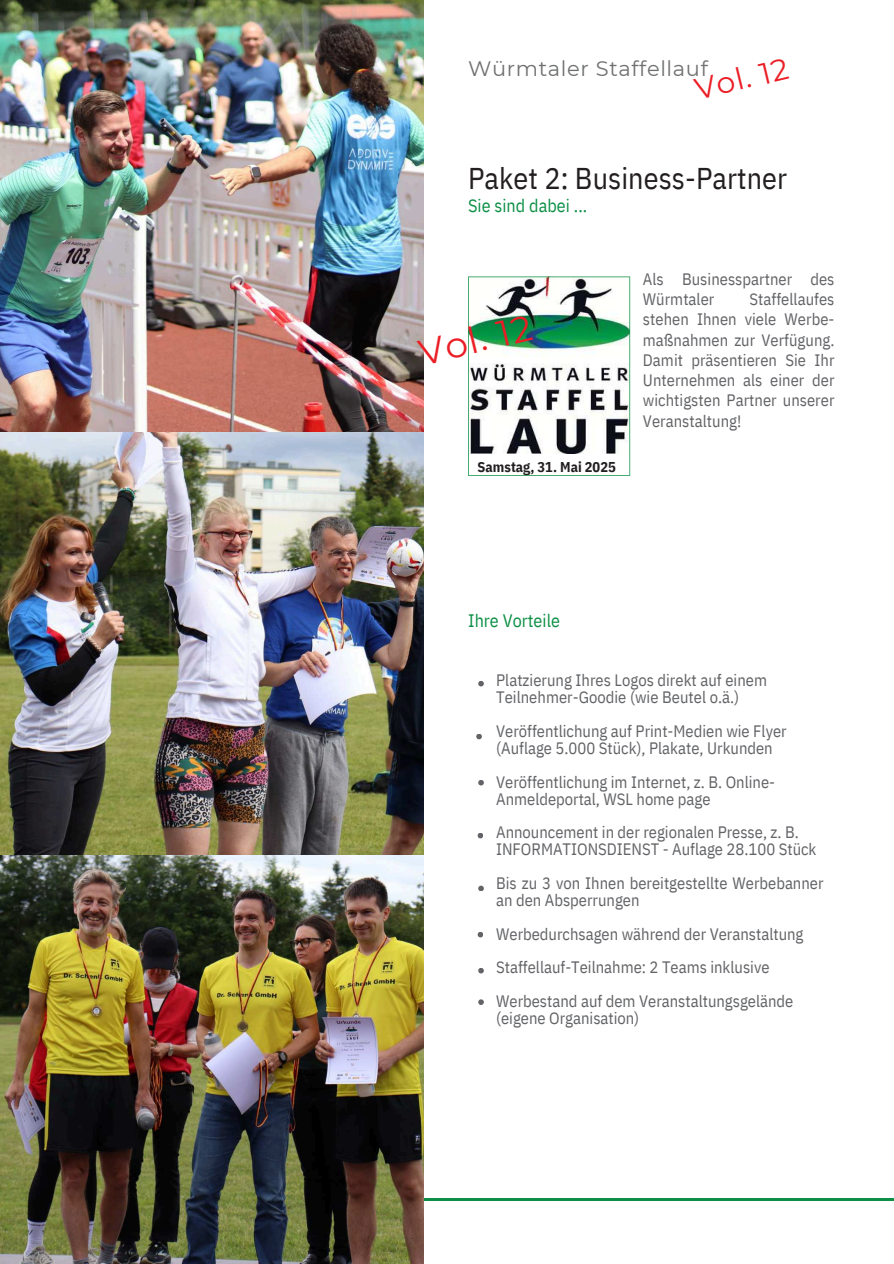
<style>
.page{position:relative;width:894px;height:1264px;background:#fff}
.page>*{position:absolute;margin:0;border:0;box-sizing:border-box;transform-origin:0 0}
.t1{font:36.15px "Montserrat";color:#eb1d25}
.t2{font:30px "IBM Plex Sans Cond";color:#231f20}
.t3{font:30px "Montserrat";color:#eb1d25}
.t4{font:21px "Montserrat";letter-spacing:.03em;color:#6f7071}
.t5{font:18px "IBM Plex Sans Cond";color:#0d9046}
.t6{font:16.5px/20.2px "IBM Plex Sans Cond";color:#626366}
.t7{font:700 14.25px "IBM Plex Sans Cond";color:#231f20}
</style>
<div class="page">
<hr style="left:0;top:1198px;width:893px;height:2px;background:#0d9046">
<svg style="left:468px;top:276px;width:162px;height:200px"></svg>
<svg style="left:478px;top:681px;width:5px;height:5px"></svg>
<svg style="left:476px;top:734px;width:5px;height:5px"></svg>
<svg style="left:478px;top:780px;width:5px;height:5px"></svg>
<svg style="left:477px;top:833px;width:6px;height:5px"></svg>
<svg style="left:478px;top:885px;width:5px;height:6px"></svg>
<svg style="left:477px;top:932px;width:6px;height:5px"></svg>
<svg style="left:478px;top:968px;width:5px;height:5px"></svg>
<svg style="left:478px;top:999px;width:5px;height:5px"></svg>
<img style="left:0;top:0;width:423px;height:842px">
<img style="left:0;top:842px;width:423px;height:421px">
<h2 class="t3" style="left:690px;top:69px;width:97px;rotate:-13deg">Vol. 12</h2>
<p class="t4" style="left:468px;top:54px;width:241px">Würmtaler Staffellauf</p>
<h2 class="t2" style="left:468px;top:155px;width:320px">Paket 2: Business-Partner</h2>
<p class="t5" style="left:468px;top:191px;width:121px">Sie sind dabei ...</p>
<h1 class="t1" style="left:414px;top:328px;width:116px;rotate:-13deg">Vol. 12</h1>
<p class="t7" style="left:477px;top:455px;width:139px">Samstag, 31. Mai 2025</p>
<p class="t6" style="left:642px;top:267px;width:193px">Als Businesspartner des<br>Würmtaler</p>
<p class="t6" style="left:642px;top:288px;width:193px;text-align:justify;text-indent:106px">Staffellaufes stehen Ihnen viele Werbe&shy;maßnahmen zur Verfügung.<br>Damit präsentieren Sie Ihr Unternehmen als einer der wichtigsten Partner unserer Veranstaltung!</p>
<p class="t5" style="left:468px;top:607px;width:93px">Ihre Vorteile</p>
<p class="t6" style="left:496px;top:670px;width:272px;line-height:16.8px">Platzierung Ihres Logos direkt auf einem<br>Teilnehmer-Goodie (wie Beutel o.ä.)</p>
<p class="t6" style="left:496px;top:721px;width:292px;line-height:16.8px">Veröffentlichung auf Print-Medien wie Flyer (Auflage 5.000 Stück), Plakate, Urkunden</p>
<p class="t6" style="left:496px;top:772px;width:280px;line-height:16.8px">Veröffentlichung im Internet, z. B. Online-<br>Anmeldeportal, WSL home page</p>
<p class="t6" style="left:496px;top:822px;width:322px;line-height:17px">Announcement in der regionalen Presse, z. B.<br>INFORMATIONSDIENST - Auflage 28.100 Stück</p>
<p class="t6" style="left:496px;top:873px;width:329px;line-height:17px">Bis zu 3 von Ihnen bereitgestellte Werbebanner an den Absperrungen</p>
<p class="t6" style="left:496px;top:915px;width:309px;line-height:33.8px">Werbedurchsagen während der Veranstaltung<br>Staffellauf-Teilnahme: 2 Teams inklusive<br>Werbestand auf dem Veranstaltungsgelände</p>
<p class="t6" style="left:496px;top:1006px;width:145px">(eigene Organisation)</p>
</div>
